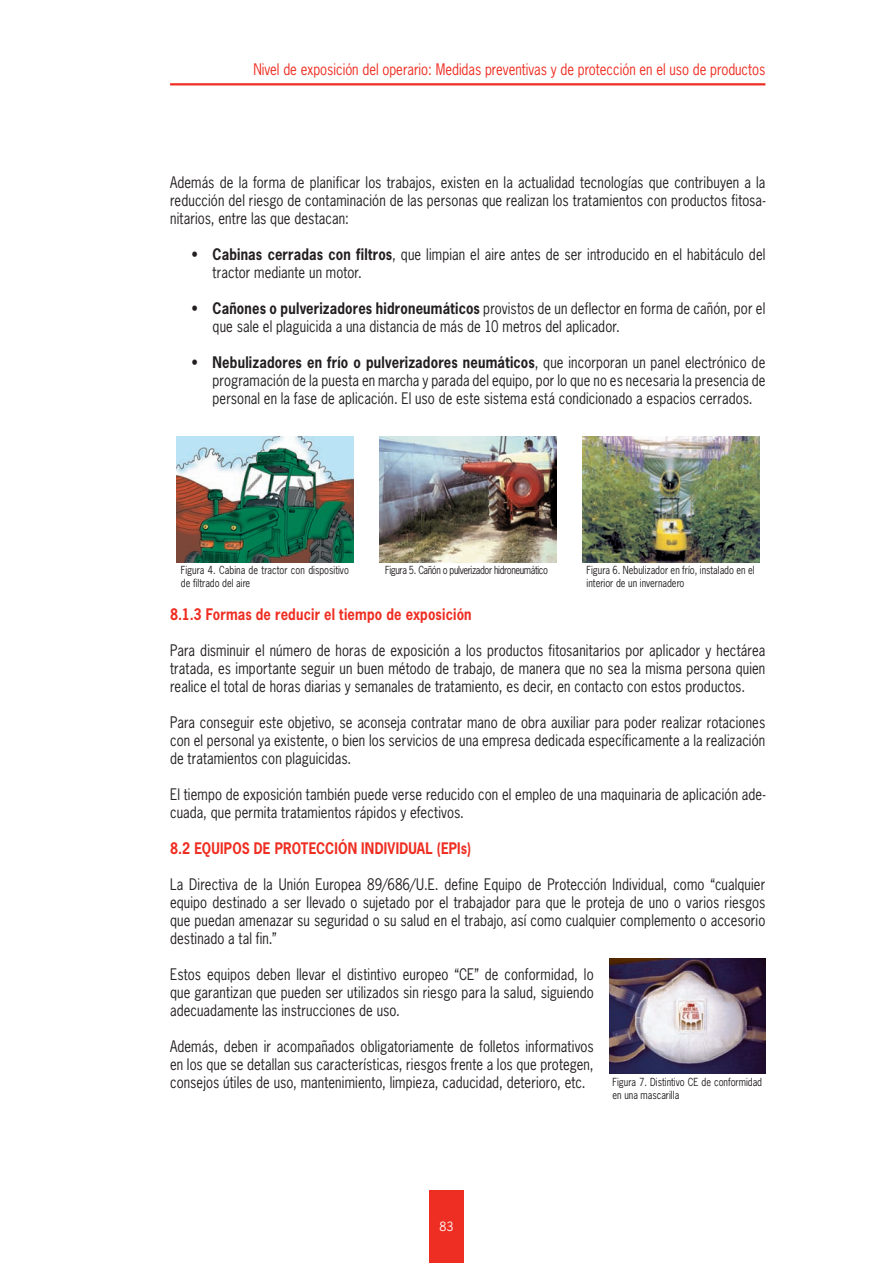
<style>
.page{position:relative;width:893px;height:1263px;background:#fff}
.page>*{position:absolute;margin:0;border:0;box-sizing:border-box;transform-origin:0 0}
.t1{font:15px/18px "News Gothic Std";letter-spacing:.01em;color:#231f20;text-align:justify;scale:.87 1}
.t2{font:15px "News Gothic Std";color:#ee2e22;scale:.87 1}
.t3{font:700 15px "News Gothic Std";letter-spacing:.015em;color:#ee2e22;scale:.87 1}
.t4{font:12px "News Gothic Std";color:#fff}
.t5{font:10.5px/12.6px "News Gothic Std";color:#231f20;scale:.87 1}
.t6{font:10.5px "News Gothic Std";letter-spacing:-.04em;color:#231f20;scale:.87 1}
.s1{font-weight:700}
</style>
<div class="page">
<hr style="left:170px;top:83px;width:595px;height:2px;background:#ee2e22">
<div style="left:429px;top:1190px;width:34px;height:73px;background:#ee2e22"></div>
<img style="left:176px;top:436px;width:177px;height:126px">
<img style="left:379px;top:436px;width:177px;height:126px">
<img style="left:582px;top:436px;width:177px;height:126px">
<img style="left:609px;top:958px;width:156px;height:116px">
<p class="t2" style="left:253px;top:60px;width:590px">Nivel de exposición del operario: Medidas preventivas y de protección en el uso de productos</p>
<p class="t1" style="left:170px;top:173px;width:686px">Además de la forma de planificar los trabajos, existen en la actualidad tecnologías que contribuyen a la reducción del riesgo de contaminación de las personas que realizan los tratamientos con productos fitosa&shy;nitarios, entre las que destacan:</p>
<p class="t1" style="left:213px;top:245px;width:637px;text-indent:-21px">• <span class="s1">Cabinas cerradas con filtros</span>, que limpian el aire antes de ser introducido en el habitáculo del tractor mediante un motor.</p>
<p class="t1" style="left:213px;top:299px;width:637px;text-indent:-21px">• <span class="s1">Cañones o pulverizadores hidroneumáticos</span> provistos de un deflector en forma de cañón, por el que sale el plaguicida a una distancia de más de 10 metros del aplicador.</p>
<p class="t1" style="left:213px;top:353px;width:637px;text-indent:-21px">• <span class="s1">Nebulizadores en frío o pulverizadores neumáticos</span>, que incorporan un panel electrónico de programación de la puesta en marcha y parada del equipo, por lo que no es necesaria la presencia de personal en la fase de aplicación. El uso de este sistema está condicionado a espacios cerrados.</p>
<p class="t5" style="left:181px;top:564px;width:195px">Figura 4. Cabina de tractor con dispositivo de filtrado del aire</p>
<p class="t6" style="left:385px;top:563px;width:189px">Figura 5. Cañón o pulverizador hidroneumático</p>
<p class="t5" style="left:587px;top:564px;width:195px">Figura 6. Nebulizador en frío, instalado en el interior de un invernadero</p>
<p class="t3" style="left:170px;top:604px;width:348px">8.1.3 Formas de reducir el tiempo de exposición</p>
<p class="t1" style="left:170px;top:641px;width:686px">Para disminuir el número de horas de exposición a los productos fitosanitarios por aplicador y hectárea tratada, es importante seguir un buen método de trabajo, de manera que no sea la misma persona quien realice el total de horas diarias y semanales de tratamiento, es decir, en contacto con estos productos.</p>
<p class="t1" style="left:170px;top:713px;width:686px">Para conseguir este objetivo, se aconseja contratar mano de obra auxiliar para poder realizar rotaciones con el personal ya existente, o bien los servicios de una empresa dedicada específicamente a la realización de tratamientos con plaguicidas.</p>
<p class="t1" style="left:170px;top:785px;width:686px">El tiempo de exposición también puede verse reducido con el empleo de una maquinaria de aplicación ade&shy;cuada, que permita tratamientos rápidos y efectivos.</p>
<p class="t3" style="left:170px;top:838px;width:348px">8.2 EQUIPOS DE PROTECCIÓN INDIVIDUAL (EPIs)</p>
<p class="t1" style="left:170px;top:875px;width:686px">La Directiva de la Unión Europea 89/686/U.E. define Equipo de Protección Individual, como “cualquier equipo destinado a ser llevado o sujetado por el trabajador para que le proteja de uno o varios riesgos que puedan amenazar su seguridad o su salud en el trabajo, así como cualquier complemento o accesorio destinado a tal fin.”</p>
<p class="t1" style="left:170px;top:965px;width:488px">Estos equipos deben llevar el distintivo europeo “CE” de conformidad, lo que garantizan que pueden ser utilizados sin riesgo para la salud, siguiendo adecuadamente las instrucciones de uso.</p>
<p class="t1" style="left:170px;top:1037px;width:488px">Además, deben ir acompañados obligatoriamente de folletos informativos en los que se detallan sus características, riesgos frente a los que protegen, consejos útiles de uso, mantenimiento, limpieza, caducidad, deterioro, etc.</p>
<p class="t5" style="left:613px;top:1076px;width:173px">Figura 7. Distintivo CE de conformidad en una mascarilla</p>
<p class="t4" style="left:440px;top:1218px;width:15px">83</p>
</div>
